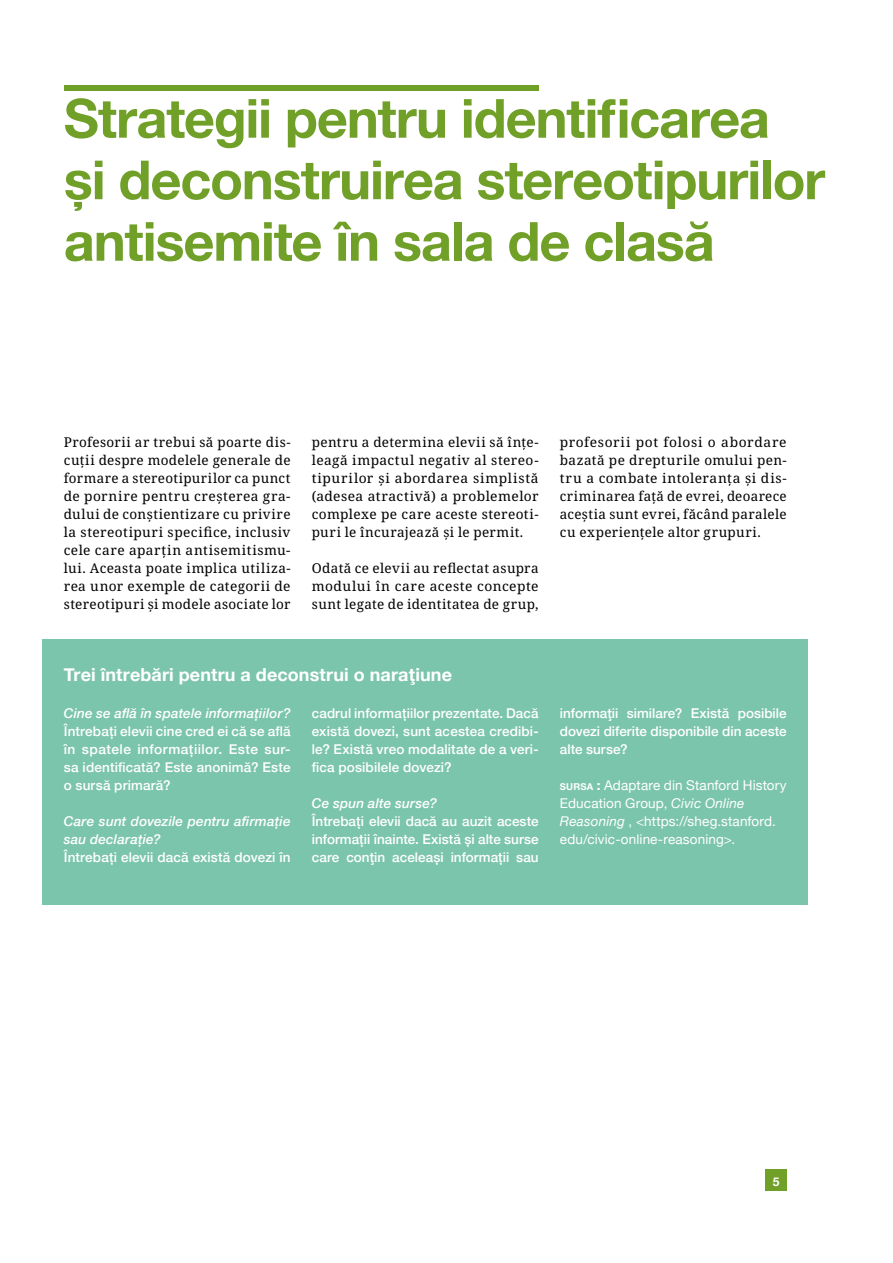
<style>
.page{position:relative;width:893px;height:1263px;background:#fff}
.page>*{position:absolute;margin:0;border:0;box-sizing:border-box;transform-origin:0 0}
.t1{font:700 54px/61.5px "Helvetica Neue";letter-spacing:-.02em;color:#71a029}
.t2{font:700 18px "Helvetica Neue";letter-spacing:.005em;color:#fff}
.t3{font:13.5px/18px "Noto Serif";letter-spacing:.025em;color:#000;text-align:justify}
.t4{font:500 13.5px/18px "Helvetica Neue";letter-spacing:.01em;color:#fff;text-align:justify}
.t5{font:13.5px/18.1px "Helvetica Neue";letter-spacing:.01em;color:#fff}
.t6{font:italic 500 13.5px/18px "Helvetica Neue";letter-spacing:.015em;color:#fff}
.t7{font:700 12px "Helvetica Neue";color:#fff}
.s1{font-weight:700;font-size:9.45px}
.s2{font-weight:700}
.s3{font-style:italic}
</style>
<div class="page">
<div style="left:765px;top:1169px;width:22px;height:22px;background:#71a029"></div>
<div style="left:64px;top:85px;width:475px;height:5px;background:#71a029"></div>
<div style="left:43px;top:682px;width:765px;height:223px;background:#7cc5ad"></div>
<div style="left:43px;top:639px;width:765px;height:48px;background:#7cc5ad"></div>
<h1 class="t1" style="left:64px;top:89px;width:763px">Strategii pentru identificarea<br>și deconstruirea stereotipurilor antisemite în sala de clasă</h1>
<p class="t3" style="left:64px;top:433px;width:228px">Profesorii ar trebui să poarte dis&shy;cuții despre modelele generale de formare a stereotipurilor ca punct de pornire pentru creșterea gra&shy;dului de conștientizare cu privire la stereotipuri specifice, inclusiv cele care aparţin antisemitismu&shy;lui. Aceasta poate implica utiliza&shy;rea unor exemple de categorii de stereotipuri și modele asociate lor</p>
<p class="t3" style="left:312px;top:433px;width:228px">pentru a determina elevii să înțe&shy;leagă impactul negativ al stereo&shy;tipurilor și abordarea simplistă (adesea atractivă) a problemelor complexe pe care aceste stereoti&shy;puri le încurajează și le permit.</p>
<p class="t3" style="left:312px;top:560px;width:228px">Odată ce elevii au reflectat asupra modului în care aceste concepte sunt legate de identitatea de grup,</p>
<p class="t3" style="left:560px;top:433px;width:228px">profesorii pot folosi o abordare bazată pe drepturile omului pen&shy;tru a combate intoleranța și dis&shy;criminarea față de evrei, deoarece aceștia sunt evrei, făcând paralele cu experiențele altor grupuri.</p>
<h2 class="t2" style="left:64px;top:661px;width:390px">Trei întrebări pentru a deconstrui o naraţiune</h2>
<p class="t6" style="left:64px;top:703px;width:228px">Cine se află în spatele informațiilor?</p>
<p class="t4" style="left:64px;top:721px;width:228px">Întrebați elevii cine cred ei că se află în spatele informațiilor. Este sur&shy;sa identificată? Este anonimă? Este o sursă primară?</p>
<p class="t6" style="left:64px;top:811px;width:228px">Care sunt dovezile pentru afirmație sau declarație?</p>
<p class="t4" style="left:64px;top:847px;width:228px">Întrebați elevii dacă există dovezi în</p>
<p class="t4" style="left:312px;top:703px;width:228px">cadrul informațiilor prezentate. Dacă există dovezi, sunt acestea credibi&shy;le? Există vreo modalitate de a veri&shy;fica posibilele dovezi?</p>
<p class="t6" style="left:312px;top:793px;width:127px">Ce spun alte surse?</p>
<p class="t4" style="left:312px;top:811px;width:228px">Întrebați elevii dacă au auzit aceste informații înainte. Există și alte surse care conţin aceleași informații sau</p>
<p class="t4" style="left:560px;top:703px;width:228px">informaţii similare? Există posibile dovezi diferite disponibile din aceste alte surse?</p>
<p class="t5" style="left:560px;top:777px;width:228px"><span class="s1">SURSA</span> <span class="s2">:</span> Adaptare din Stanford History Education Group, <span class="s3">Civic Online Reasoning</span> , &lt;https://sheg.stanford. edu/civic-online-reasoning&gt;.</p>
<p class="t7" style="left:773px;top:1172px;width:8px">5</p>
</div>
